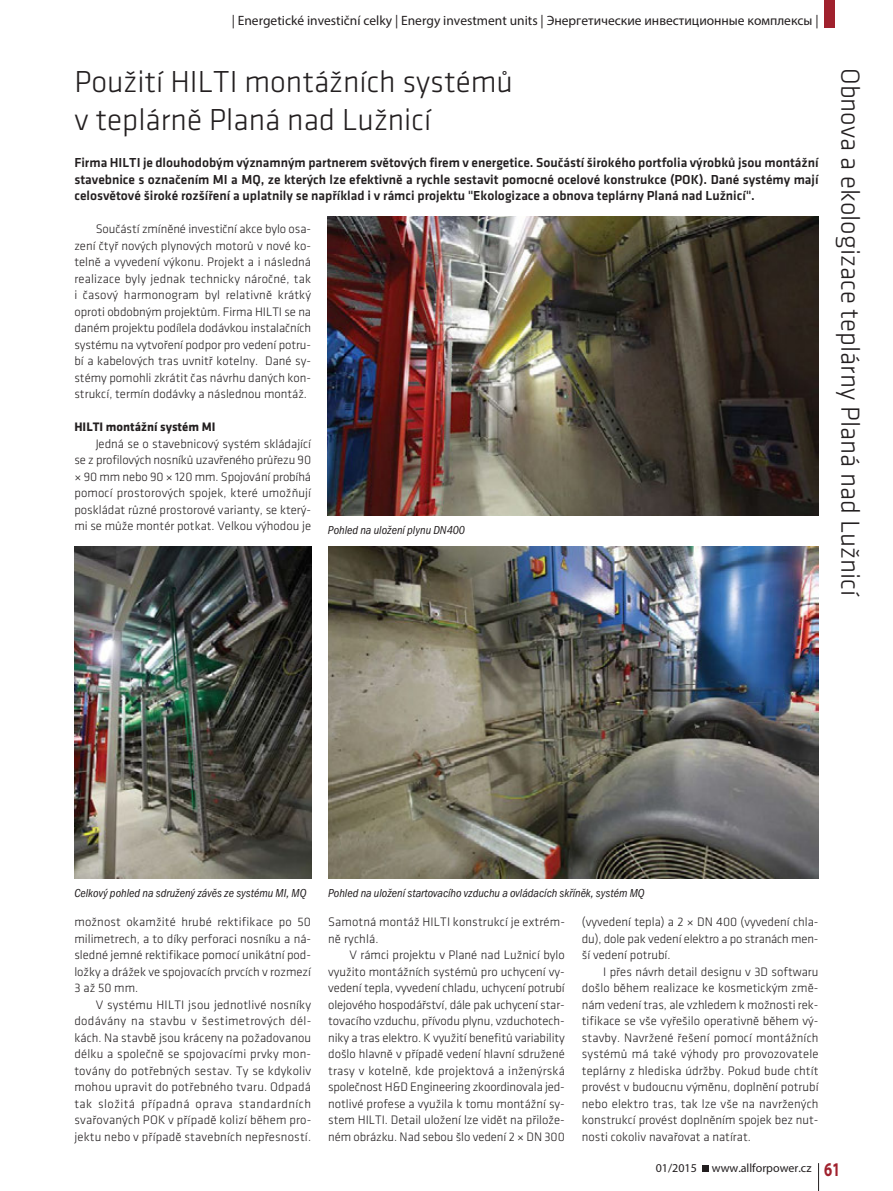
<style>
.page{position:relative;width:893px;height:1191px;background:#fff}
.page>*{position:absolute;margin:0;border:0;box-sizing:border-box;transform-origin:0 0}
.t1{font:300 31.5px/37.8px "Klavika";color:#231f20}
.t2{font:300 27px "Klavika";color:#231f20}
.t3{font:500 13.5px/16.5px "Klavika";color:#231f20;text-align:justify}
.t4{font:13.5px "Myriad Pro";color:#231f20}
.t5{font:300 12.75px/16.5px "Klavika";color:#231f20;text-align:justify}
.t6{font:700 12.75px "Klavika";color:#231f20}
.t7{font:12px "Franklin Got Itc TOT Boo Con Ita";color:#231f20}
.t8{font:12px "Myriad Pro";color:#231f20}
.s1{font-weight:700;font-stretch:semi-expanded;font-size:19.5px;color:#a0212d}
</style>
<div class="page">
<svg style="left:702px;top:1165px;width:6px;height:6px"></svg>
<svg style="left:818px;top:1163px;width:1px;height:27px"></svg>
<div style="left:824px;top:0;width:11px;height:28px;background:#a0212d"></div>
<img style="left:74px;top:547px;width:237px;height:331px">
<img style="left:328px;top:217px;width:490px;height:298px">
<img style="left:328px;top:547px;width:491px;height:331px">
<p class="t4" style="left:232px;top:15px;width:588px">| Energetické investiční celky | Energy investment units | Энергетические инвестиционные комплексы |</p>
<h1 class="t1" style="left:74px;top:65px;width:440px">Použití HILTI montážních systémů v teplárně Planá nad Lužnicí</h1>
<p class="t3" style="left:74px;top:155px;width:746px">Firma HILTI je dlouhodobým významným partnerem světových firem v energetice. Součástí širokého portfolia výrobků jsou montážní stavebnice s označením MI a MQ, ze kterých lze efektivně a rychle sestavit pomocné ocelové konstrukce (POK). Dané systémy mají celosvětové široké rozšíření a uplatnily se například i v rámci projektu "Ekologizace a obnova teplárny Planá nad Lužnicí".</p>
<p class="t5" style="left:74px;top:222px;width:238px;text-indent:21px">Součástí zmíněné investiční akce bylo osa&shy;zení čtyř nových plynových motorů v nové ko&shy;telně a vyvedení výkonu. Projekt a i následná realizace byly jednak technicky náročné, tak i časový harmonogram byl relativně krátký oproti obdobným projektům. Firma HILTI se na daném projektu podílela dodávkou instalačních systému na vytvoření podpor pro vedení potru&shy;bí a kabelových tras uvnitř kotelny. Dané sy&shy;stémy pomohli zkrátit čas návrhu daných kon&shy;strukcí, termín dodávky a následnou montáž.</p>
<p class="t6" style="left:74px;top:422px;width:143px">HILTI montážní systém MI</p>
<p class="t5" style="left:74px;top:436px;width:238px;text-indent:21px">Jedná se o stavebnicový systém skládající se z profilových nosníků uzavřeného průřezu 90 × 90 mm nebo 90 × 120 mm. Spojování probíhá pomocí prostorových spojek, které umožňují poskládat různé prostorové varianty, se který&shy;mi se může montér potkat. Velkou výhodou je</p>
<p class="t7" style="left:328px;top:526px;width:139px">Pohled na uložení plynu DN400</p>
<h2 class="t2" style="left:860px;top:68px;width:530px;rotate:90deg">Obnova a ekologizace teplárny Planá nad Lužnicí</h2>
<p class="t7" style="left:74px;top:889px;width:234px">Celkový pohled na sdružený závěs ze systému MI, MQ</p>
<p class="t5" style="left:74px;top:915px;width:238px">možnost okamžité hrubé rektifikace po 50 milimetrech, a to díky perforaci nosníku a ná&shy;sledné jemné rektifikace pomocí unikátní pod&shy;ložky a drážek ve spojovacích prvcích v rozmezí 3 až 50 mm.</p>
<p class="t5" style="left:74px;top:997px;width:238px;text-indent:21px">V systému HILTI jsou jednotlivé nosníky dodávány na stavbu v šestimetrových dél&shy;kách. Na stavbě jsou kráceny na požadovanou délku a společně se spojovacími prvky mon&shy;továny do potřebných sestav. Ty se kdykoliv mohou upravit do potřebného tvaru. Odpadá tak složitá případná oprava standardních svařovaných POK v případě kolizí během pro&shy;jektu nebo v případě stavebních nepřesností.</p>
<p class="t7" style="left:328px;top:889px;width:318px">Pohled na uložení startovacího vzduchu a ovládacích skříněk, systém MQ</p>
<p class="t5" style="left:328px;top:915px;width:238px">Samotná montáž HILTI konstrukcí je extrém&shy;ně rychlá.</p>
<p class="t5" style="left:328px;top:948px;width:238px;text-indent:21px">V rámci projektu v Plané nad Lužnicí bylo využito montážních systémů pro uchycení vy&shy;vedení tepla, vyvedení chladu, uchycení potrubí olejového hospodářství, dále pak uchycení star&shy;tovacího vzduchu, přívodu plynu, vzduchotech&shy;niky a tras elektro. K využití benefitů variability došlo hlavně v případě vedení hlavní sdružené trasy v kotelně, kde projektová a inženýrská společnost H&amp;D Engineering zkoordinovala jed&shy;notlivé profese a využila k tomu montážní sy&shy;stem HILTI. Detail uložení lze vidět na přilože&shy;ném obrázku. Nad sebou šlo vedení 2 × DN 300</p>
<p class="t5" style="left:582px;top:915px;width:238px">(vyvedení tepla) a 2 × DN 400 (vyvedení chla&shy;du), dole pak vedení elektro a po stranách men&shy;ší vedení potrubí.</p>
<p class="t5" style="left:582px;top:964px;width:238px;text-indent:21px">I přes návrh detail designu v 3D softwaru došlo během realizace ke kosmetickým změ&shy;nám vedení tras, ale vzhledem k možnosti rek&shy;tifikace se vše vyřešilo operativně během vý&shy;stavby. Navržené řešení pomocí montážních systémů má také výhody pro provozovatele teplárny z hlediska údržby. Pokud bude chtít provést v budoucnu výměnu, doplnění potrubí nebo elektro tras, tak lze vše na navržených konstrukcí provést doplněním spojek bez nut&shy;nosti cokoliv navařovat a natírat.</p>
<p class="t8" style="left:656px;top:1163px;width:186px">01/2015 www.allforpower.cz <span class="s1">61</span></p>
</div>
